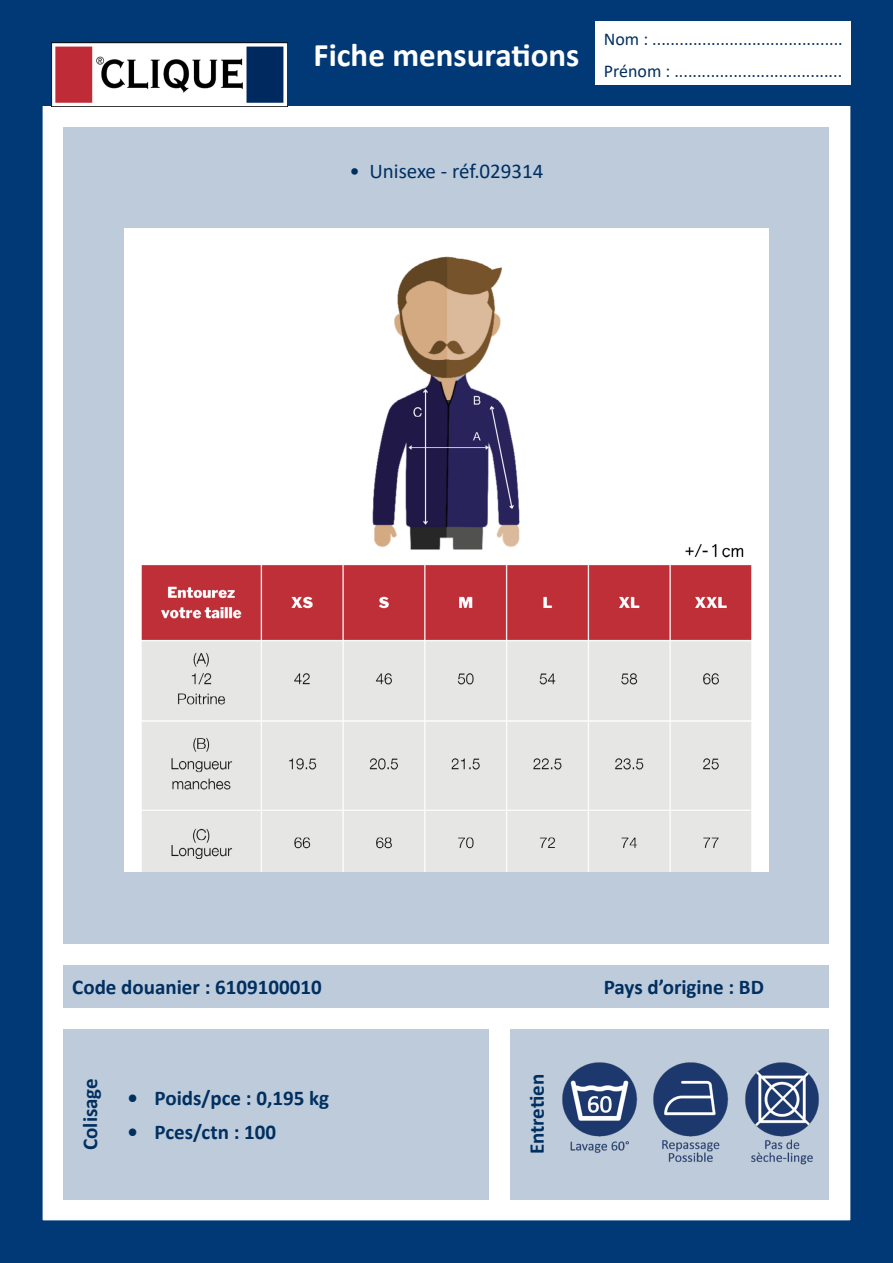
<style>
.page{position:relative;width:893px;height:1263px;background:#fff}
.page>*{position:absolute;margin:0;border:0;box-sizing:border-box;transform-origin:0 0}
.t1{font:700 33px "Calibri";color:#fff}
.t2{font:700 21px "Calibri";color:#002f60}
.t3{font:21px "Calibri";color:#002f60}
.t4{font:18px/32px "Calibri";color:#002f60}
</style>
<div class="page">
<div style="left:0;top:0;width:893px;height:1263px;border:43px solid #003976"></div>
<div style="left:34px;top:43px;width:829px;height:63px;background:#003976"></div>
<img style="left:51px;top:43px;width:237px;height:63px">
<div style="left:595px;top:21px;width:255px;height:64px;background:#fff"></div>
<div style="left:64px;top:965px;width:765px;height:43px;background:#bdcbdb"></div>
<div style="left:64px;top:1029px;width:425px;height:170px;background:#bdcbdb"></div>
<div style="left:510px;top:1029px;width:319px;height:170px;background:#bdcbdb"></div>
<div style="left:64px;top:128px;width:765px;height:816px;background:#bdcbdb"></div>
<img style="left:653px;top:1062px;width:75px;height:100px">
<img style="left:562px;top:1062px;width:75px;height:91px">
<img style="left:745px;top:1062px;width:74px;height:103px">
<img style="left:125px;top:228px;width:643px;height:643px">
<h1 class="t1" style="left:314px;top:31px;width:267px">Fiche mensurations</h1>
<p class="t4" style="left:604px;top:23px;width:240px">Nom : ..........................................<br>Prénom : .....................................</p>
<p class="t3" style="left:349px;top:156px;width:196px">• Unisexe - réf.029314</p>
<p class="t2" style="left:72px;top:973px;width:251px">Code douanier : 6109100010</p>
<p class="t2" style="left:75px;top:1150px;width:73px;rotate:-90deg">Colisage</p>
<p class="t2" style="left:522px;top:1154px;width:82px;rotate:-90deg">Entretien</p>
<p class="t2" style="left:128px;top:1083px;width:203px">• Poids/pce : 0,195 kg</p>
<p class="t2" style="left:128px;top:1117px;width:150px">• Pces/ctn : 100</p>
<p class="t2" style="left:604px;top:973px;width:162px">Pays d’origine : BD</p>
</div>
